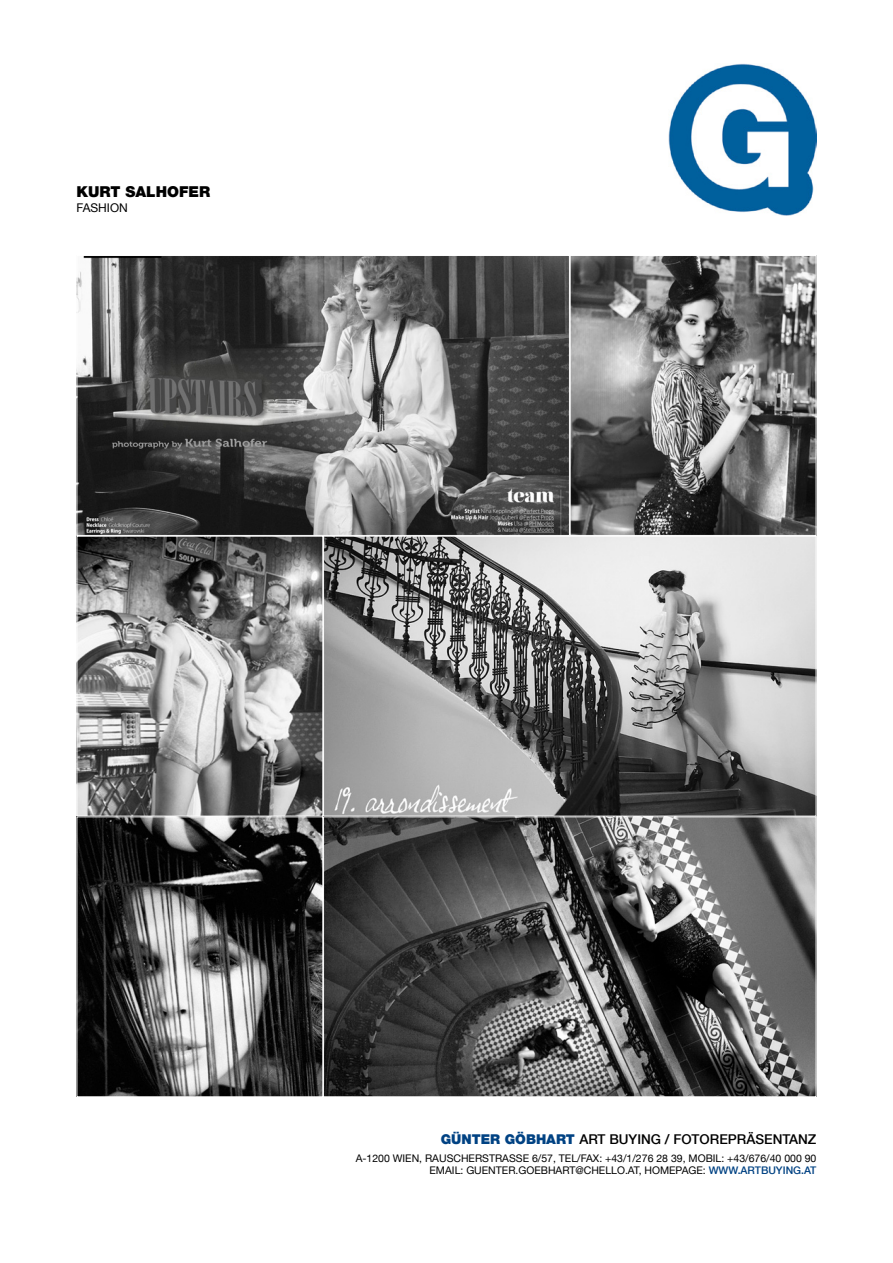
<style>
.page{position:relative;width:893px;height:1263px;background:#fff}
.page>*{position:absolute;margin:0;border:0;box-sizing:border-box;transform-origin:0 0}
.t1{font:900 15px "Helvetica Neue LT Com";color:#000}
.t2{font:500 13.5px "Helvetica Neue LT Com";color:#000}
.t3{font:12px "Helvetica Neue LT Com";color:#000}
.t4{font:10.5px "Helvetica Neue LT Com";color:#000}
.s1{font-weight:900;color:#004283}
.s2{font-weight:500;color:#004283}
</style>
<div class="page">
<img style="left:668px;top:63px;width:148px;height:152px">
<img style="left:79px;top:257px;width:735px;height:838px">
<div style="left:570px;top:255px;width:246px;height:281px;border:1px solid #fff"></div>
<div style="left:77px;top:536px;width:246px;height:280px;border:1px solid #fff"></div>
<div style="left:77px;top:816px;width:246px;height:281px;border:1px solid #fff"></div>
<div style="left:323px;top:536px;width:493px;height:280px;border:1px solid #fff"></div>
<div style="left:323px;top:816px;width:493px;height:281px;border:1px solid #fff"></div>
<div style="left:77px;top:255px;width:493px;height:281px;border:1px solid #fff"></div>
<p class="t1" style="left:77px;top:183px;width:135px">KURT SALHOFER</p>
<p class="t3" style="left:77px;top:200px;width:53px">FASHION</p>
<p class="t2" style="left:441px;top:1131px;width:377px"><span class="s1">GÜNTER GÖBHART</span> ART BUYING / FOTOREPRÄSENTANZ</p>
<p class="t4" style="left:356px;top:1151px;width:462px">A-1200 WIEN, RAUSCHERSTRASSE 6/57, TEL/FAX: +43/1/276 28 39, MOBIL: +43/676/40 000 90</p>
<p class="t4" style="left:430px;top:1163px;width:388px">EMAIL: GUENTER.GOEBHART@CHELLO.AT, HOMEPAGE: <span class="s2">WWW.ARTBUYING.AT</span></p>
</div>
